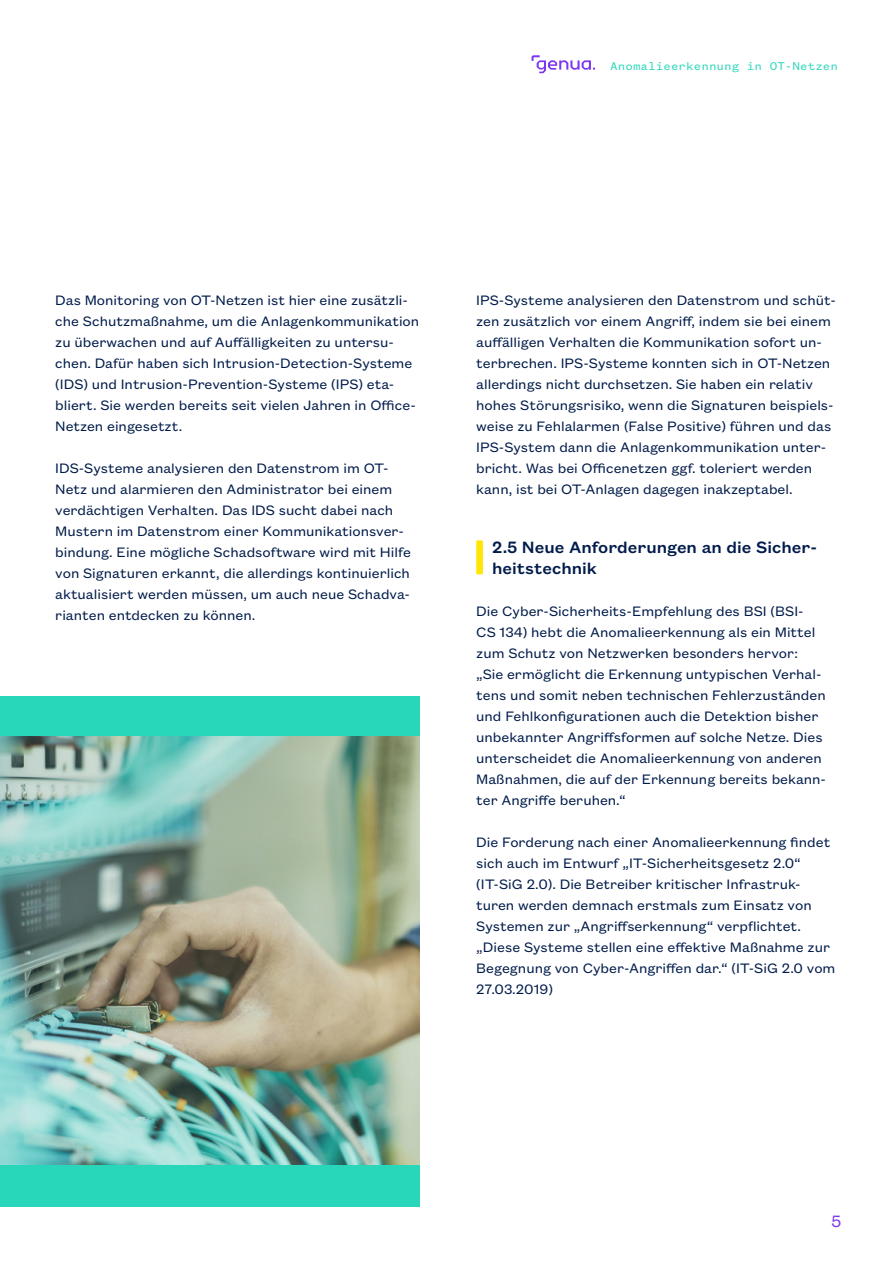
<style>
.page{position:relative;width:893px;height:1263px;background:#fff}
.page>*{position:absolute;margin:0;border:0;box-sizing:border-box;transform-origin:0 0}
.t1{font:500 18px/21.6px "Founders Grotesk Text";color:#001b4a}
.t2{font:18px "Founders Grotesk Mono";color:#7d38f0}
.t3{font:15px/21px "Founders Grotesk Text";color:#001b4a}
.t4{font:12.3px "Founders Grotesk Mono";color:#28d7b9}
</style>
<div class="page">
<div style="left:0;top:697px;width:420px;height:510px;background:#28d7b9"></div>
<svg style="left:476px;top:540px;width:7px;height:34px"></svg>
<img style="left:0;top:737px;width:420px;height:428px">
<svg style="left:531px;top:55px;width:64px;height:18px"></svg>
<p class="t4" style="left:610px;top:59px;width:229px">Anomalieerkennung in OT-Netzen</p>
<p class="t3" style="left:55px;top:289px;width:365px">Das Monitoring von OT-Netzen ist hier eine zusätzli&shy;che Schutzmaßnahme, um die Anlagenkommunikation zu überwachen und auf Auffälligkeiten zu untersu&shy;chen. Dafür haben sich Intrusion-Detection-Systeme (IDS) und Intrusion-Prevention-Systeme (IPS) eta&shy;bliert. Sie werden bereits seit vielen Jahren in Office-Netzen eingesetzt.</p>
<p class="t3" style="left:55px;top:457px;width:357px">IDS-Systeme analysieren den Datenstrom im OT-Netz und alarmieren den Administrator bei einem verdächtigen Verhalten. Das IDS sucht dabei nach Mustern im Datenstrom einer Kommunikationsver&shy;bindung. Eine mögliche Schadsoftware wird mit Hilfe von Signaturen erkannt, die allerdings kontinuierlich aktualisiert werden müssen, um auch neue Schadva&shy;rianten entdecken zu können.</p>
<p class="t3" style="left:476px;top:289px;width:361px">IPS-Systeme analysieren den Datenstrom und schüt&shy;zen zusätzlich vor einem Angriff, indem sie bei einem auffälligen Verhalten die Kommunikation sofort un&shy;terbrechen. IPS-Systeme konnten sich in OT-Netzen allerdings nicht durchsetzen. Sie haben ein relativ hohes Störungsrisiko, wenn die Signaturen beispiels&shy;weise zu Fehlalarmen (False Positive) führen und das IPS-System dann die Anlagenkommunikation unter&shy;bricht. Was bei Officenetzen ggf. toleriert werden kann, ist bei OT-Anlagen dagegen inakzeptabel.</p>
<p class="t1" style="left:492px;top:535px;width:326px">2.5 Neue Anforderungen an die Sicher&shy;heitstechnik</p>
<p class="t3" style="left:476px;top:600px;width:351px">Die Cyber-Sicherheits-Empfehlung des BSI (BSI-CS 134) hebt die Anomalieerkennung als ein Mittel zum Schutz von Netzwerken besonders hervor: „Sie ermöglicht die Erkennung untypischen Verhal&shy;tens und somit neben technischen Fehlerzuständen und Fehlkonfigurationen auch die Detektion bisher unbekannter Angriffsformen auf solche Netze. Dies unterscheidet die Anomalieerkennung von anderen Maßnahmen, die auf der Erkennung bereits bekann&shy;ter Angriffe beruhen.“</p>
<p class="t3" style="left:476px;top:831px;width:361px">Die Forderung nach einer Anomalieerkennung findet sich auch im Entwurf „IT-Sicherheitsgesetz 2.0“ (IT-SiG 2.0). Die Betreiber kritischer Infrastruk&shy;turen werden demnach erstmals zum Einsatz von Systemen zur „Angriffserkennung“ verpflichtet. „Diese Systeme stellen eine effektive Maßnahme zur Begegnung von Cyber-Angriffen dar.“ (IT-SiG 2.0 vom 27.03.2019)</p>
<p class="t2" style="left:831px;top:1211px;width:13px">5</p>
</div>
